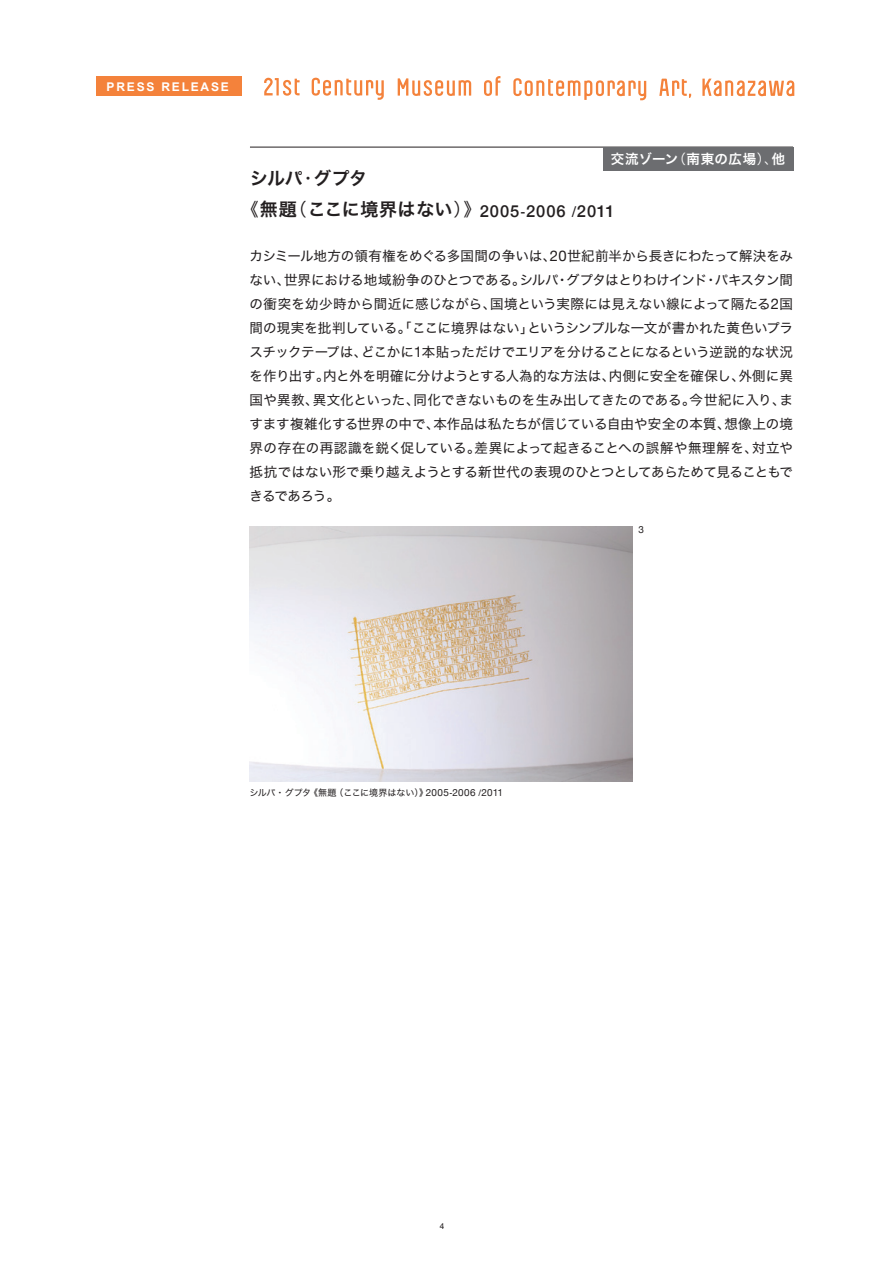
<style>
.page{position:relative;width:893px;height:1263px;background:#fff}
.page>*{position:absolute;margin:0;border:0;box-sizing:border-box;transform-origin:0 0}
.t1{font:18px "Hira Kaku Pro W6";letter-spacing:-.03em;color:#231f20}
.t2{font:500 16.5px "Helvetica Neue";letter-spacing:.055em;color:#231f20}
.t3{font:13.5px/24px "Hira Kaku Std W4";letter-spacing:-.035em;color:#231f20;text-align:justify}
.t4{font:13.5px "Hira Kaku Pro W6";letter-spacing:.02em;color:#fff}
.t5{font:700 12px "Arial";letter-spacing:.15em;color:#fff}
.t6{font:9.9px "Helvetica Neue";color:#231f20}
.t7{font:9px "Hira Kaku Std W4";letter-spacing:-.005em;color:#231f20}
.t8{font:8.25px "Arial";color:#231f20}
.s1{font-family:"Hira Kaku Pro W3"}
.s2{font-family:"Hira Kaku Pro W3";font-weight:400;font-size:18px}
.s3{font-family:"Hira Kaku Pro W6";font-weight:400;font-size:18px}
.s4{font-family:"Helvetica";font-weight:400;font-size:15px}
.s5{font-family:"Helvetica Neue";font-size:14.85px}
.s6{font-family:"Helvetica Neue";font-size:9.9px}
.s7{font-family:"Helvetica"}
</style>
<div class="page">
<svg style="left:312px;top:78px;width:72px;height:22px"></svg>
<svg style="left:264px;top:78px;width:36px;height:18px"></svg>
<svg style="left:484px;top:76px;width:16px;height:20px"></svg>
<svg style="left:398px;top:78px;width:73px;height:18px"></svg>
<svg style="left:659px;top:79px;width:32px;height:19px"></svg>
<svg style="left:513px;top:78px;width:133px;height:22px"></svg>
<svg style="left:702px;top:79px;width:92px;height:17px"></svg>
<div style="left:96px;top:77px;width:146px;height:19px;background:#f4823b"></div>
<hr style="left:250px;top:147px;width:543px;height:1px;background:#231f20">
<img style="left:250px;top:526px;width:382px;height:255px">
<div style="left:603px;top:147px;width:190px;height:23px;background:#6c6d70"></div>
<p class="t5" style="left:107px;top:80px;width:124px">PRESS RELEASE</p>
<p class="t4" style="left:611px;top:146px;width:176px">交流ゾーン<span class="s1">（</span>南東の広場<span class="s1">）、</span>他</p>
<h1 class="t1" style="left:250px;top:162px;width:118px">シルパ<span class="s1">・</span>グプタ</h1>
<p class="t2" style="left:241px;top:198px;width:375px"><span class="s2">《</span><span class="s3">無題</span><span class="s2">（</span><span class="s3">ここに境界はない</span><span class="s2">）》</span>2005<span class="s4">-</span>2006 <span class="s4">/</span>2011</p>
<p class="t3" style="left:250px;top:244px;width:545px">カシミール地方の領有権をめぐる多国間の争いは、<span class="s5">20</span>世紀前半から長きにわたって解決をみない、世界における地域紛争のひとつである。シルパ・グプタはとりわけインド・パキスタン間の衝突を幼少時から間近に感じながら、国境という実際には見えない線によって隔たる<span class="s5">2</span>国間の現実を批判している。「ここに境界はない」というシンプルな一文が書かれた黄色いプラスチックテープは、どこかに<span class="s5">1</span>本貼っただけでエリアを分けることになるという逆説的な状況を作り出す。内と外を明確に分けようとする人為的な方法は、内側に安全を確保し、外側に異国や異教、異文化といった、同化できないものを生み出してきたのである。今世紀に入り、ますます複雑化する世界の中で、本作品は私たちが信じている自由や安全の本質、想像上の境界の存在の再認識を鋭く促している。差異によって起きることへの誤解や無理解を、対立や抵抗ではない形で乗り越えようとする新世代の表現のひとつとしてあらためて見ることもできるであろう。</p>
<p class="t6" style="left:638px;top:522px;width:7px">3</p>
<p class="t7" style="left:250px;top:786px;width:255px">シルパ・グプタ《無題（ここに境界はない）》<span class="s6">2005</span><span class="s7">-</span><span class="s6">2006</span> <span class="s7">/</span><span class="s6">2011</span></p>
<p class="t8" style="left:440px;top:1221px;width:6px">4</p>
</div>
